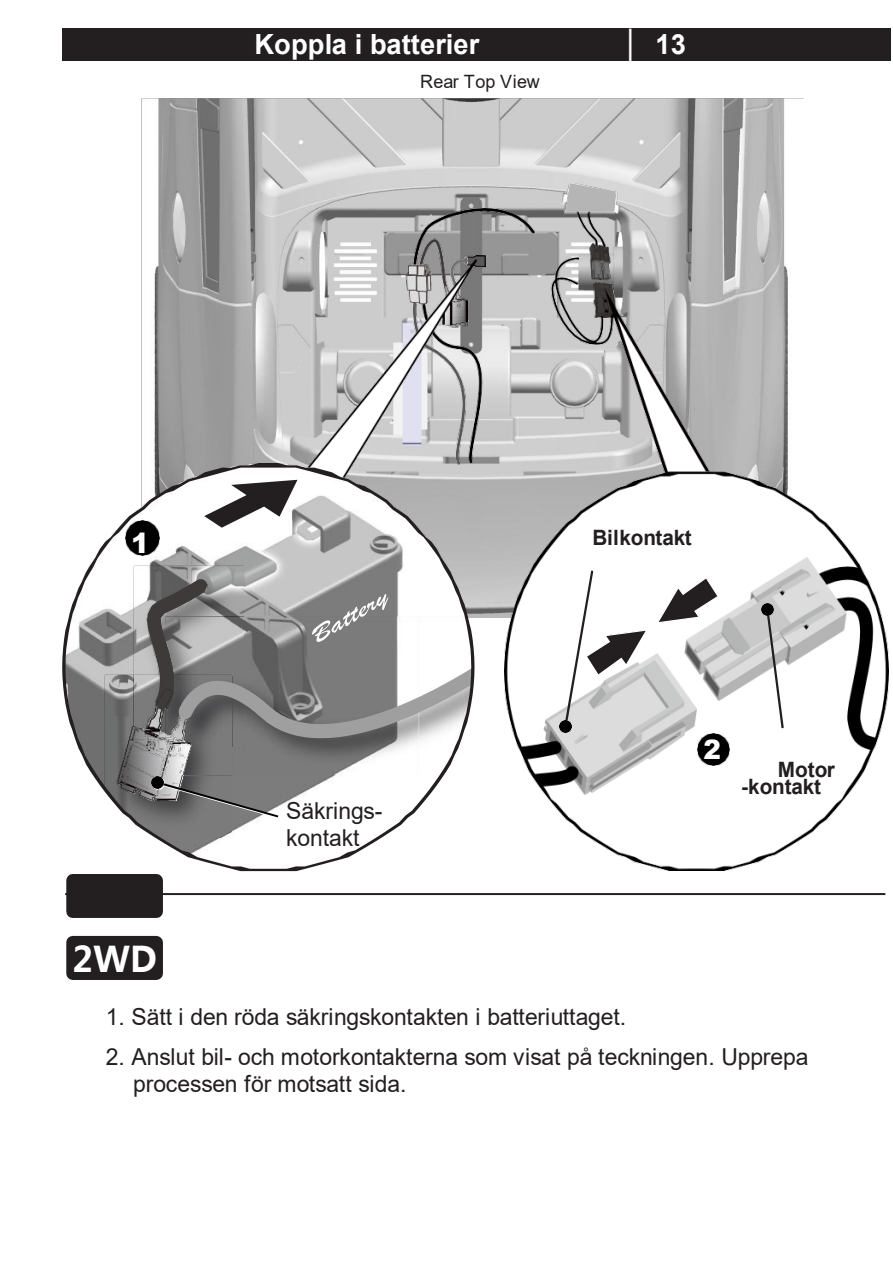
<style>
.page{position:relative;width:893px;height:1263px;background:#fff}
.page>*{position:absolute;margin:0;border:0;box-sizing:border-box;transform-origin:0 0}
.t1{font:700 35.1px "Microsoft Ya Hei";color:#fff}
.t2{font:700 27.75px "Arial";letter-spacing:.005em;color:#fff}
.t3{font:900 27.75px "Arial";color:#fff}
.t4{font:900 26.7px "Arial";color:#fff}
.t5{font:23.4px/26.7px "Arial";letter-spacing:-.01em;color:#231f20}
.t6{font:700 21.15px/16.6px "Arial";letter-spacing:-.005em;color:#231f20}
.t7{font:18.3px "Arial";letter-spacing:.005em;color:#231f20}
</style>
<div class="page">
<div style="left:62px;top:28px;width:829px;height:33px;background:#231f20"></div>
<img style="left:141px;top:98px;width:662px;height:520px">
<img style="left:413px;top:208px;width:91px;height:256px">
<img style="left:141px;top:256px;width:345px;height:424px">
<img style="left:504px;top:183px;width:385px;height:688px">
<svg style="left:62px;top:463px;width:412px;height:408px"></svg>
<img style="left:698px;top:734px;width:32px;height:32px">
<svg style="left:656px;top:577px;width:63px;height:46px"></svg>
<svg style="left:560px;top:571px;width:88px;height:161px"></svg>
<svg style="left:761px;top:603px;width:23px;height:125px"></svg>
<div style="left:66px;top:874px;width:97px;height:44px;background:#231f20"></div>
<hr style="left:65px;top:893px;width:820px;height:2px;background:#231f20">
<div style="left:66px;top:936px;width:97px;height:44px;background:#231f20"></div>
<svg style="left:118px;top:579px;width:355px;height:240px"></svg>
<p class="t2" style="left:254px;top:25px;width:226px">Koppla i batterier</p>
<p class="t2" style="left:623px;top:25px;width:64px">│ 13</p>
<p class="t7" style="left:420px;top:69px;width:121px">Rear Top View</p>
<p class="t3" style="left:131px;top:523px;width:20px">1</p>
<p class="t6" style="left:592px;top:529px;width:101px">Bilkontakt</p>
<p class="t1" style="left:72px;top:934px;width:87px">2WD</p>
<p class="t5" style="left:286px;top:797px;width:98px">Säkrings&shy;kontakt</p>
<p class="t4" style="left:703px;top:730px;width:19px">2</p>
<p class="t6" style="left:741px;top:762px;width:95px;text-indent:37px">Motor -kontakt</p>
<p class="t5" style="left:106px;top:1003px;width:522px">1. Sätt i den röda säkringskontakten i batteriuttaget.</p>
<p class="t5" style="left:133px;top:1043px;width:677px;line-height:27.3px;text-indent:-27px">2. Anslut bil- och motorkontakterna som visat på teckningen. Upprepa processen för motsatt sida.</p>
</div>
